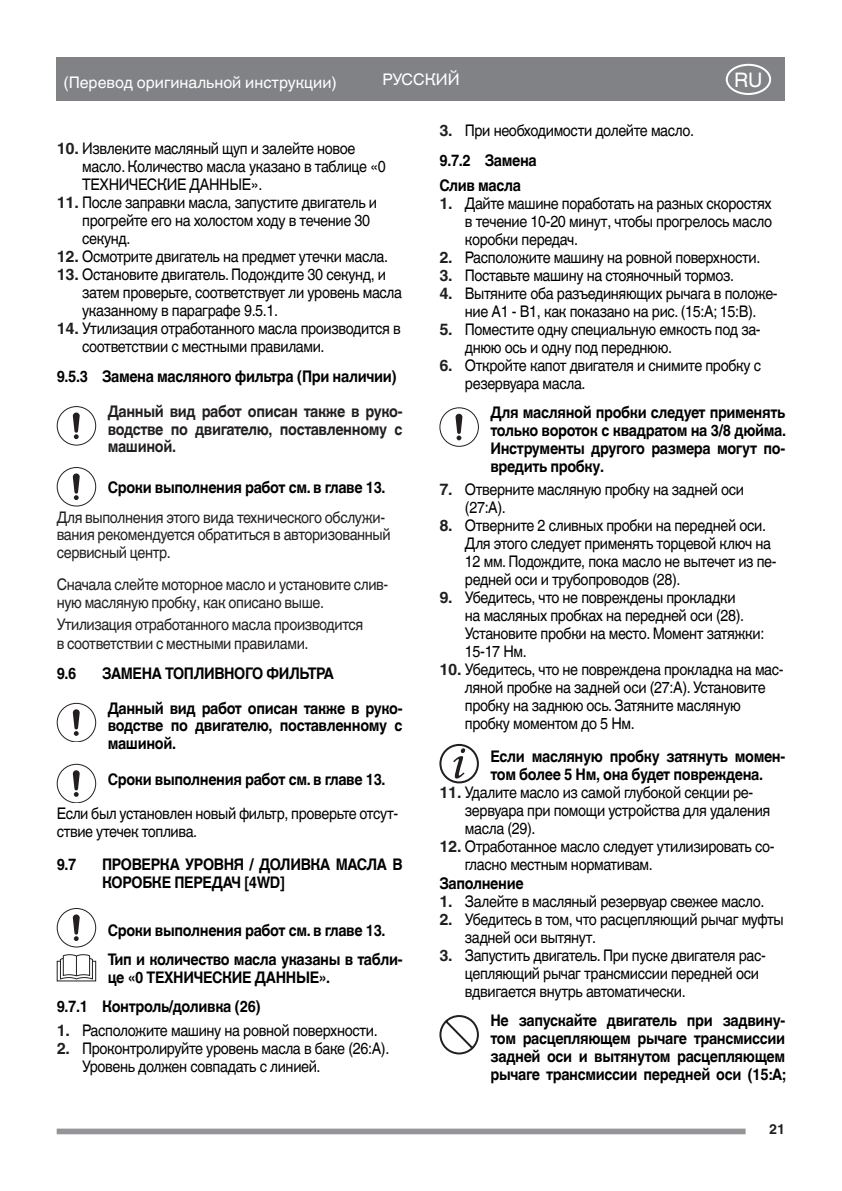
<style>
.page{position:relative;width:842px;height:1191px;background:#fff}
.page>*{position:absolute;margin:0;border:0;box-sizing:border-box;transform-origin:0 0}
.t1{font:20px "Helvetica World";color:#fff}
.Paragrafo_base{font:16px/18px "Helvetica World";letter-spacing:-.025em;color:#000;scale:.9 1}
.Attenzione{font:700 16px/17.8px "Helvetica World";letter-spacing:-.025em;color:#000;text-align:justify;scale:.9 1}
.Paragrafo_base-2{font:16px/17.8px "Helvetica World";letter-spacing:-.025em;color:#231f20;scale:.9 1}
.Attenzione-2{font:700 16px/17.8px "Helvetica World";letter-spacing:-.025em;color:#231f20;text-align:justify;scale:.9 1}
.testo_IT{font:16px/19.2px "Helvetica World";letter-spacing:-.025em;color:#231f20;scale:.9 1}
.t2{font:16px "Helvetica World";color:#fff}
.testo-sinistra-bold{font:700 16px "Helvetica World";letter-spacing:-.025em;color:#000;scale:.9 1}
.t3{font:700 14px "Helvetica World";color:#231f20}
.s1{font-weight:700;color:#231f20}
</style>
<div class="page">
<div style="left:57px;top:58px;width:728px;height:43px;background:#808285"></div>
<div style="left:726px;top:64px;width:45px;height:31px;border:2px solid #fff;border-radius:50%"></div>
<div style="left:57px;top:406px;width:39px;height:39px;border:1px solid #231f20;border-radius:50%"></div>
<svg style="left:73px;top:412px;width:7px;height:27px"></svg>
<div style="left:57px;top:467px;width:39px;height:39px;border:1px solid #231f20;border-radius:50%"></div>
<svg style="left:73px;top:473px;width:7px;height:27px"></svg>
<div style="left:57px;top:703px;width:39px;height:39px;border:1px solid #231f20;border-radius:50%"></div>
<svg style="left:73px;top:709px;width:7px;height:27px"></svg>
<div style="left:57px;top:764px;width:39px;height:39px;border:1px solid #231f20;border-radius:50%"></div>
<svg style="left:73px;top:770px;width:7px;height:27px"></svg>
<div style="left:57px;top:908px;width:39px;height:39px;border:1px solid #231f20;border-radius:50%"></div>
<svg style="left:73px;top:914px;width:7px;height:27px"></svg>
<svg style="left:57px;top:954px;width:39px;height:27px"></svg>
<div style="left:439px;top:407px;width:40px;height:39px;border:1px solid #231f20;border-radius:50%"></div>
<svg style="left:455px;top:414px;width:7px;height:26px"></svg>
<div style="left:439px;top:744px;width:40px;height:39px;border:2px solid #231f20;border-radius:50%"></div>
<svg style="left:453px;top:748px;width:12px;height:30px"></svg>
<svg style="left:439px;top:1015px;width:40px;height:39px"></svg>
<div style="left:57px;top:1128px;width:689px;height:6px;background:#939598"></div>
<p class="t2" style="left:63px;top:73px;width:275px">(Перевод оригинальной инструкции)</p>
<p class="t2" style="left:382px;top:70px;width:79px">РУССКИЙ</p>
<p class="t1" style="left:734px;top:68px;width:30px">RU</p>
<p class="Paragrafo_base" style="left:82px;top:140px;width:339px;text-indent:-26px"><span class="s1">10.</span> Извлеките масляный щуп и залейте новое масло. Количество масла указано в таблице «0<br>ТЕХНИЧЕСКИЕ ДАННЫЕ».</p>
<p class="Paragrafo_base" style="left:82px;top:194px;width:329px;text-indent:-26px"><span class="s1">11.</span> После заправки масла, запустите двигатель и прогрейте его на холостом ходу в течение 30 секунд.</p>
<p class="Paragrafo_base" style="left:57px;top:248px;width:370px"><span class="s1">12.</span> Осмотрите двигатель на предмет утечки масла.</p>
<p class="Paragrafo_base" style="left:82px;top:266px;width:357px;text-indent:-26px"><span class="s1">13.</span> Остановите двигатель. Подождите 30 секунд, и затем проверьте, соответствует ли уровень масла указанному в параграфе 9.5.1.</p>
<p class="Paragrafo_base" style="left:82px;top:320px;width:355px;text-indent:-26px"><span class="s1">14.</span> Утилизация отработанного масла производится в соответствии с местными правилами.</p>
<p class="Attenzione" style="left:57px;top:367px;width:379px">9.5.3 Замена масляного фильтра (При наличии)</p>
<p class="Attenzione-2" style="left:108px;top:402px;width:329px">Данный вид работ описан также в руко&shy;водстве по двигателю, поставленному с машиной.</p>
<p class="Attenzione" style="left:108px;top:479px;width:310px">Сроки выполнения работ см. в главе 13.</p>
<p class="Paragrafo_base-2" style="left:57px;top:508px;width:373px">Для выполнения этого вида технического обслужи&shy;вания рекомендуется обратиться в авторизованный сервисный центр.</p>
<p class="Paragrafo_base-2" style="left:57px;top:576px;width:370px">Сначала слейте моторное масло и установите слив&shy;ную масляную пробку, как описано выше.</p>
<p class="testo_IT" style="left:57px;top:615px;width:342px">Утилизация отработанного масла производится в соответствии с местными правилами.</p>
<p class="Attenzione" style="left:57px;top:664px;width:24px">9.6</p>
<p class="Attenzione" style="left:102px;top:664px;width:259px">ЗАМЕНА ТОПЛИВНОГО ФИЛЬТРА</p>
<p class="Attenzione" style="left:108px;top:699px;width:329px">Данный вид работ описан также в руко&shy;водстве по двигателю, поставленному с машиной.</p>
<p class="Attenzione" style="left:108px;top:770px;width:310px">Сроки выполнения работ см. в главе 13.</p>
<p class="Paragrafo_base" style="left:57px;top:805px;width:381px">Если был установлен новый фильтр, проверьте отсут&shy;ствие утечек топлива.</p>
<p class="Attenzione" style="left:57px;top:855px;width:24px">9.7</p>
<p class="Attenzione" style="left:102px;top:855px;width:335px">ПРОВЕРКА УРОВНЯ / ДОЛИВКА МАСЛА В<br>КОРОБКЕ ПЕРЕДАЧ [4WD]</p>
<p class="Attenzione" style="left:108px;top:921px;width:310px">Сроки выполнения работ см. в главе 13.</p>
<p class="Attenzione" style="left:108px;top:950px;width:329px">Тип и количество масла указаны в табли&shy;це «0 ТЕХНИЧЕСКИЕ ДАННЫЕ».</p>
<p class="Attenzione" style="left:57px;top:998px;width:228px">9.7.1 Контроль/доливка (26)</p>
<p class="Paragrafo_base" style="left:57px;top:1021px;width:358px"><span class="s1">1.</span> Расположите машину на ровной поверхности.</p>
<p class="Paragrafo_base" style="left:82px;top:1039px;width:343px;text-indent:-26px"><span class="s1">2.</span> Проконтролируйте уровень масла в баке (26:A).<br>Уровень должен совпадать с линией.</p>
<p class="Paragrafo_base" style="left:439px;top:122px;width:285px"><span class="s1">3.</span> При необходимости долейте масло.</p>
<p class="Attenzione" style="left:439px;top:151px;width:110px">9.7.2 Замена</p>
<p class="testo-sinistra-bold" style="left:439px;top:176px;width:92px">Слив масла</p>
<p class="Paragrafo_base" style="left:465px;top:194px;width:343px;text-align:justify;text-indent:-26px"><span class="s1">1.</span> Дайте машине поработать на разных скоростях в течение 10-20 минут, чтобы прогрелось масло коробки передач.</p>
<p class="Paragrafo_base" style="left:439px;top:248px;width:358px"><span class="s1">2.</span> Расположите машину на ровной поверхности.</p>
<p class="Paragrafo_base" style="left:439px;top:266px;width:329px"><span class="s1">3.</span> Поставьте машину на стояночный тормоз.</p>
<p class="Paragrafo_base" style="left:439px;top:284px;width:377px;text-align:center"><span class="s1">4.</span> Вытяните оба разъединяющих рычага в положе&shy;ние A1 - B1, как показано на рис. (15:A; 15:B).</p>
<p class="Paragrafo_base" style="left:465px;top:320px;width:330px;text-indent:-26px"><span class="s1">5.</span> Поместите одну специальную емкость под за&shy;днюю ось и одну под переднюю.</p>
<p class="Paragrafo_base" style="left:465px;top:356px;width:331px;text-indent:-26px"><span class="s1">6.</span> Откройте капот двигателя и снимите пробку с резервуара масла.</p>
<p class="Attenzione" style="left:490px;top:404px;width:330px">Для масляной пробки следует применять только вороток с квадратом на 3/8 дюйма.<br>Инструменты другого размера могут по&shy;вредить пробку.</p>
<p class="Paragrafo_base" style="left:465px;top:481px;width:312px;text-indent:-26px"><span class="s1">7.</span> Отверните масляную пробку на задней оси (27:A).</p>
<p class="Paragrafo_base" style="left:465px;top:517px;width:348px;text-indent:-26px"><span class="s1">8.</span> Отверните 2 сливных пробки на передней оси.<br>Для этого следует применять торцевой ключ на 12 мм. Подождите, пока масло не вытечет из пе&shy;редней оси и трубопроводов (28).</p>
<p class="Paragrafo_base" style="left:465px;top:589px;width:334px;text-indent:-26px"><span class="s1">9.</span> Убедитесь, что не повреждены прокладки<br>на масляных пробках на передней оси (28).<br>Установите пробки на место. Момент затяжки:<br>15-17 Нм.</p>
<p class="Paragrafo_base" style="left:465px;top:661px;width:356px;text-indent:-26px"><span class="s1">10.</span> Убедитесь, что не повреждена прокладка на мас&shy;ляной пробке на задней оси (27:A). Установите пробку на заднюю ось. Затяните масляную пробку моментом до 5 Нм.</p>
<p class="Attenzione" style="left:490px;top:747px;width:329px">Если масляную пробку затянуть момен&shy;том более 5 Нм, она будет повреждена.</p>
<p class="Paragrafo_base" style="left:465px;top:783px;width:341px;text-indent:-26px"><span class="s1">11.</span> Удалите масло из самой глубокой секции ре&shy;зервуара при помощи устройства для удаления масла (29).</p>
<p class="Paragrafo_base" style="left:465px;top:837px;width:345px;text-indent:-26px"><span class="s1">12.</span> Отработанное масло следует утилизировать со&shy;гласно местным нормативам.</p>
<p class="testo-sinistra-bold" style="left:439px;top:874px;width:95px">Заполнение</p>
<p class="Paragrafo_base" style="left:439px;top:892px;width:363px"><span class="s1">1.</span> Залейте в масляный резервуар свежее масло.</p>
<p class="Paragrafo_base" style="left:465px;top:910px;width:356px;text-indent:-26px"><span class="s1">2.</span> Убедитесь в том, что расцепляющий рычаг муфты задней оси вытянут.</p>
<p class="Paragrafo_base" style="left:465px;top:946px;width:336px;text-indent:-26px"><span class="s1">3.</span> Запустить двигатель. При пуске двигателя рас&shy;цепляющий рычаг трансмиссии передней оси вдвигается внутрь автоматически.</p>
<p class="Attenzione" style="left:490px;top:1011px;width:330px">Не запускайте двигатель при задвину&shy;том расцепляющем рычаге трансмиссии задней оси и вытянутом расцепляющем рычаге трансмиссии передней оси (15:A;</p>
<p class="t3" style="left:769px;top:1121px;width:18px">21</p>
</div>
